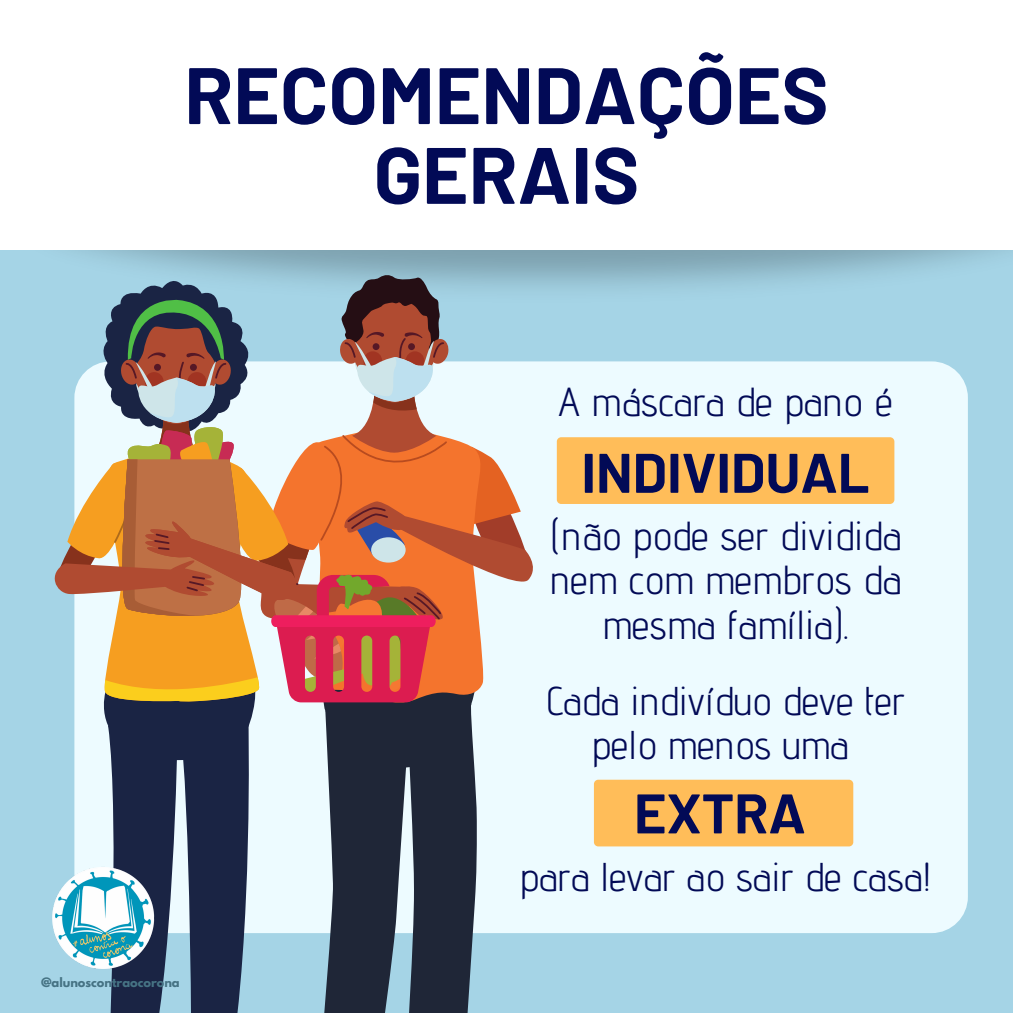
<style>
.page{position:relative;width:1013px;height:1013px;background:#fff}
.page>*{position:absolute;margin:0;border:0;box-sizing:border-box;transform-origin:0 0}
.t1{font:700 79.75px/79.8px "Barlow";color:#020a56;text-align:center}
.t2{font:700 55.62px "Barlow";color:#020a56}
.t3{font:40.5px/44.5px "Advent Pro";color:#020a56;text-align:center}
.t4{font:40.12px/44.1px "Advent Pro";color:#020a56;text-align:center}
.t5{font:700 11.5px "League Spartan";color:#467384}
</style>
<div class="page">
<div style="left:0;top:0;width:1012px;height:1012px;background:#a5d4e6"></div>
<div style="left:540px;top:361px;width:427px;height:572px;background:#edfbff"></div>
<div style="left:0;top:0;width:1012px;height:250px;background:#fff"></div>
<div style="left:557px;top:437px;width:337px;height:67px;background:#ffbd59;border-radius:4px"></div>
<svg style="left:54px;top:274px;width:486px;height:738px;background:#ad9387"></svg>
<img style="left:52px;top:749px;width:230px;height:263px">
<div style="left:594px;top:779px;width:259px;height:67px;background:#ffbd59;border-radius:4px"></div>
<h1 class="t1" style="left:184px;top:52px;width:646px">RECOMENDAÇÕES<br>GERAIS</h1>
<p class="t5" style="left:41px;top:976px;width:140px">@alunoscontraocorona</p>
<p class="t3" style="left:558px;top:379px;width:336px">A máscara de pano é</p>
<h2 class="t2" style="left:581px;top:437px;width:290px">INDIVIDUAL</h2>
<p class="t3" style="left:550px;top:513px;width:353px">(não pode ser dividida nem com membros da mesma família).</p>
<p class="t4" style="left:545px;top:677px;width:361px">Cada indivíduo deve ter pelo menos uma</p>
<h2 class="t2" style="left:634px;top:777px;width:173px">EXTRA</h2>
<p class="t4" style="left:519px;top:854px;width:413px">para levar ao sair de casa!</p>
</div>
